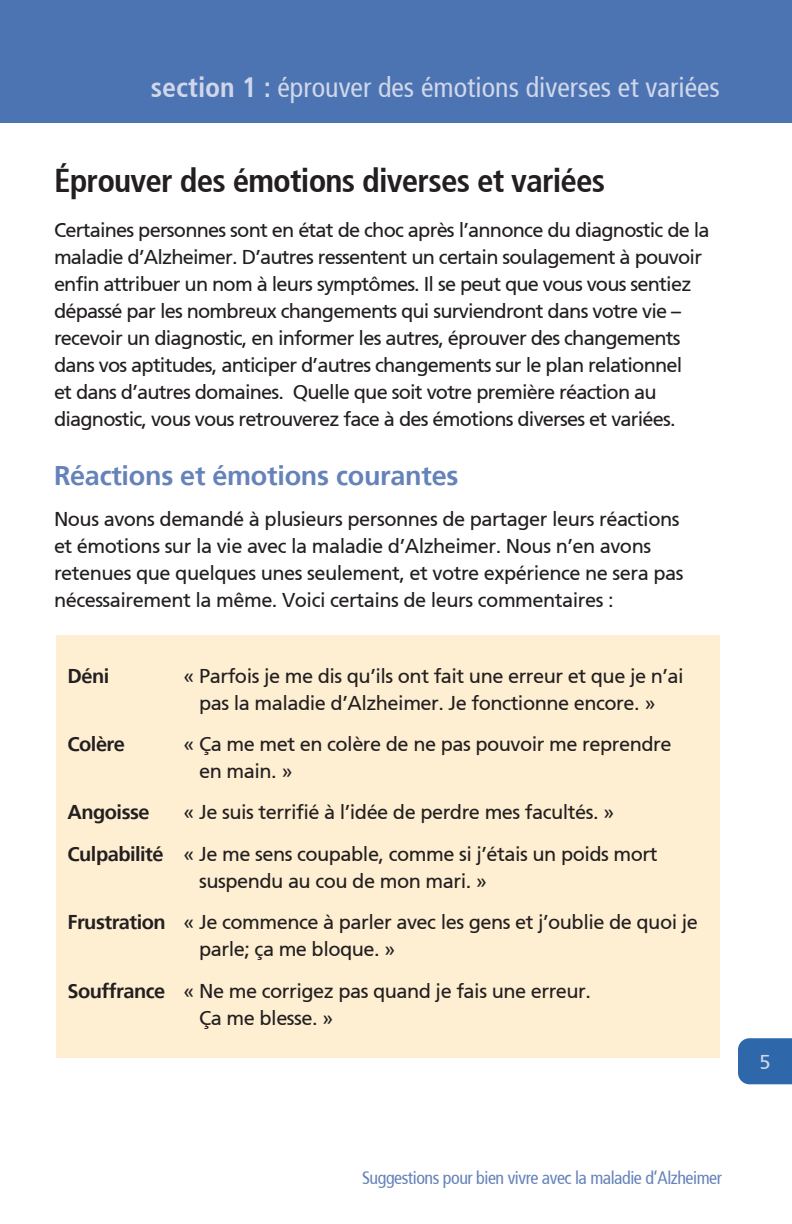
<style>
.page{position:relative;width:792px;height:1224px;background:#fff}
.page>*{position:absolute;margin:0;border:0;box-sizing:border-box;transform-origin:0 0}
.headline{font:700 condensed 33px "Frutiger 67";letter-spacing:-.025em;color:#231f20}
.t1{font:condensed 28px "Frutiger 57";color:#d0d7ea}
.Subhead{font:700 27px "Frutiger 65";letter-spacing:-.01em;color:#6582ba}
.body_text{font:20px/27px "Frutiger 55 Roman";letter-spacing:-.025em;color:#231f20}
.body_text-2{font:700 20px "Frutiger 65";letter-spacing:-.025em;color:#231f20}
.t2{font:20px "Frutiger 55 Roman";color:#d0d7ea}
.t3{font:condensed 18px "Frutiger 57";letter-spacing:-.025em;color:#6582ba}
.s1{font-family:"Frutiger 67";font-weight:700}
.s2{font-family:"Frutiger 65";font-weight:700}
</style>
<div class="page">
<div style="left:0;top:0;width:792px;height:122px;background:#4d74b2"></div>
<div style="left:738px;top:1038px;width:54px;height:46px;background:#2e68aa"></div>
<div style="left:56px;top:635px;width:664px;height:422px;background:#feefd2"></div>
<h2 class="t1" style="left:151px;top:71px;width:571px"><span class="s1">section 1 :</span> éprouver des émotions diverses et variées</h2>
<p class="headline" style="left:54px;top:161px;width:553px">Éprouver des émotions diverses et variées</p>
<p class="body_text" style="left:54px;top:217px;width:657px">Certaines personnes sont en état de choc après l’annonce du diagnostic de la maladie d’Alzheimer. D’autres ressentent un certain soulagement à pouvoir enfin attribuer un nom à leurs symptômes. Il se peut que vous vous sentiez dépassé par les nombreux changements qui surviendront dans votre vie – recevoir un diagnostic, en informer les autres, éprouver des changements dans vos aptitudes, anticiper d’autres changements sur le plan relationnel<br>et dans d’autres domaines. Quelle que soit votre première réaction au diagnostic, vous vous retrouverez face à des émotions diverses et variées.</p>
<p class="Subhead" style="left:54px;top:460px;width:406px">Réactions et émotions courantes</p>
<p class="body_text" style="left:54px;top:506px;width:631px">Nous avons demandé à plusieurs personnes de partager leurs réactions et émotions sur la vie avec la maladie d’Alzheimer. Nous n’en avons retenues que quelques unes seulement, et votre expérience ne sera pas nécessairement la même. Voici certains de leurs commentaires :</p>
<p class="body_text-2" style="left:68px;top:664px;width:43px">Déni</p>
<p class="body_text" style="left:199px;top:662px;width:486px;text-indent:-16px">« Parfois je me dis qu’ils ont fait une erreur et que je n’ai pas la maladie d’Alzheimer. Je fonctionne encore. »</p>
<p class="body_text-2" style="left:68px;top:732px;width:59px">Colère</p>
<p class="body_text" style="left:199px;top:731px;width:474px;text-indent:-16px">« Ça me met en colère de ne pas pouvoir me reprendre en main. »</p>
<p class="body_text-2" style="left:68px;top:801px;width:84px">Angoisse</p>
<p class="body_text" style="left:184px;top:799px;width:432px">« Je suis terrifié à l’idée de perdre mes facultés. »</p>
<p class="body_text" style="left:199px;top:840px;width:460px;text-indent:-132px"><span class="s2">Culpabilité</span> « Je me sens coupable, comme si j’étais un poids mort suspendu au cou de mon mari. »</p>
<p class="body_text" style="left:199px;top:909px;width:500px;text-indent:-132px"><span class="s2">Frustration</span> « Je commence à parler avec les gens et j’oublie de quoi je parle; ça me bloque. »</p>
<p class="body_text" style="left:199px;top:977px;width:393px;text-indent:-132px"><span class="s2">Souffrance</span> « Ne me corrigez pas quand je fais une erreur.<br>Ça me blesse. »</p>
<p class="t2" style="left:759px;top:1050px;width:13px">5</p>
<p class="t3" style="left:362px;top:1167px;width:362px">Suggestions pour bien vivre avec la maladie d’Alzheimer</p>
</div>
